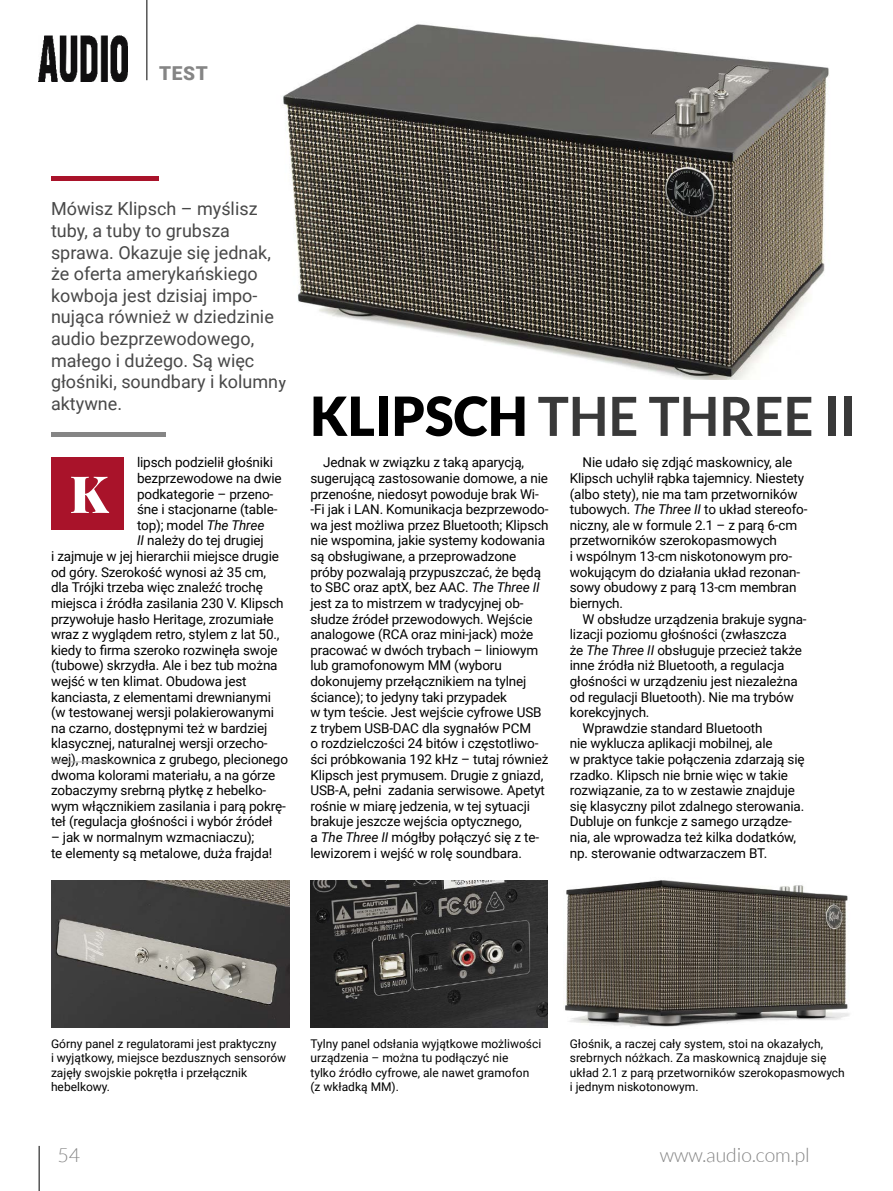
<style>
.page{position:relative;width:893px;height:1191px;background:#fff}
.page>*{position:absolute;margin:0;border:0;box-sizing:border-box;transform-origin:0 0}
.t1{font:700 54px "Lato";color:#393939}
.t2{font:900 51.15px "Playfair Display";color:#fff}
.t3{font:300 19.5px "Lato";color:#858585}
.t4{font:900 19.2px "Roboto";color:#858585}
.t5{font:18px/21.6px "Roboto";color:#484848}
.t6{font:13.5px/15.6px "Roboto";letter-spacing:-.01em;color:#000}
.t7{font:12px/14.4px "Roboto";color:#000}
.s1{font-style:italic}
.s2{font-weight:900;color:#000}
</style>
<div class="page">
<hr style="left:39px;top:1145px;width:1px;height:46px;background:#000">
<hr style="left:147px;top:0;width:1px;height:80px;background:#000">
<img style="left:39px;top:35px;width:89px;height:46px">
<div style="left:51px;top:176px;width:108px;height:5px;background:#a9132a"></div>
<hr style="left:51px;top:433px;width:114px;height:4px;background:#858585">
<div style="left:51px;top:457px;width:73px;height:73px;background:#a9132a"></div>
<hr style="left:51px;top:761px;width:65px;height:1px;background:#aaa">
<img style="left:283px;top:24px;width:547px;height:356px">
<img style="left:565px;top:880px;width:285px;height:147px">
<img style="left:311px;top:881px;width:237px;height:146px">
<img style="left:51px;top:881px;width:238px;height:146px">
<h3 class="t4" style="left:159px;top:60px;width:50px">TEST</h3>
<p class="t5" style="left:51px;top:197px;width:237px">Mówisz Klipsch – myślisz tuby, a tuby to grubsza sprawa. Okazuje się jednak, że oferta amerykańskiego kowboja jest dzisiaj impo&shy;nująca również w dziedzinie audio bezprzewodowego, małego i dużego. Są więc głośniki, soundbary i kolumny aktywne.</p>
<p class="t6" style="left:137px;top:454px;width:138px">lipsch podzielił głośniki</p>
<p class="t6" style="left:137px;top:470px;width:146px">bezprzewodowe na dwie</p>
<p class="t6" style="left:137px;top:485px;width:138px">podkategorie – przeno-</p>
<p class="t6" style="left:137px;top:501px;width:142px">śne i stacjonarne (table-</p>
<p class="t6" style="left:137px;top:517px;width:129px">top); model <span class="s1">The Three</span></p>
<p class="t6" style="left:137px;top:532px;width:128px"><span class="s1">II</span> należy do tej drugiej</p>
<p class="t6" style="left:51px;top:548px;width:229px">i zajmuje w jej hierarchii miejsce drugie</p>
<p class="t6" style="left:51px;top:563px;width:217px">od góry. Szerokość wynosi aż 35 cm,</p>
<p class="t6" style="left:51px;top:579px;width:213px">dla Trójki trzeba więc znaleźć trochę</p>
<p class="t6" style="left:51px;top:595px;width:234px">miejsca i źródła zasilania 230 V. Klipsch</p>
<p class="t6" style="left:51px;top:610px;width:224px">przywołuje hasło Heritage, zrozumiałe</p>
<p class="t6" style="left:51px;top:626px;width:230px">wraz z wyglądem retro, stylem z lat 50.,</p>
<p class="t6" style="left:51px;top:641px;width:228px">kiedy to firma szeroko rozwinęła swoje</p>
<p class="t6" style="left:51px;top:657px;width:228px">(tubowe) skrzydła. Ale i bez tub można</p>
<p class="t6" style="left:51px;top:673px;width:197px">wejść w ten klimat. Obudowa jest</p>
<p class="t6" style="left:51px;top:688px;width:222px">kanciasta, z elementami drewnianymi</p>
<p class="t6" style="left:51px;top:704px;width:224px">(w testowanej wersji polakierowanymi</p>
<p class="t6" style="left:51px;top:719px;width:218px">na czarno, dostępnymi też w bardziej</p>
<p class="t6" style="left:51px;top:735px;width:218px">klasycznej, naturalnej wersji orzecho-</p>
<p class="t6" style="left:51px;top:751px;width:239px">wej), maskownica z grubego, plecionego</p>
<p class="t6" style="left:51px;top:766px;width:226px">dwoma kolorami materiału, a na górze</p>
<p class="t6" style="left:51px;top:782px;width:217px">zobaczymy srebrną płytkę z hebelko-</p>
<p class="t6" style="left:51px;top:797px;width:236px">wym włącznikiem zasilania i parą pokrę-</p>
<p class="t6" style="left:51px;top:813px;width:223px">teł (regulacja głośności i wybór źródeł</p>
<p class="t6" style="left:51px;top:829px;width:223px">– jak w normalnym wzmacniaczu);<br>te elementy są metalowe, duża frajda!</p>
<h2 class="t2" style="left:70px;top:453px;width:40px">K</h2>
<h1 class="t1" style="left:310px;top:385px;width:548px"><span class="s2">KLIPSCH</span> THE THREE II</h1>
<p class="t6" style="left:310px;top:454px;width:240px;text-indent:13px">Jednak w związku z taką aparycją, sugerującą zastosowanie domowe, a nie przenośne, niedosyt powoduje brak Wi--Fi jak i LAN. Komunikacja bezprzewodo&shy;wa jest możliwa przez Bluetooth; Klipsch nie wspomina, jakie systemy kodowania są obsługiwane, a przeprowadzone próby pozwalają przypuszczać, że będą to SBC oraz aptX, bez AAC. <span class="s1">The Three II </span>jest za to mistrzem w tradycyjnej ob&shy;słudze źródeł przewodowych. Wejście analogowe (RCA oraz mini-jack) może pracować w dwóch trybach – liniowym lub gramofonowym MM (wyboru dokonujemy przełącznikiem na tylnej ściance); to jedyny taki przypadek<br>w tym teście. Jest wejście cyfrowe USB z trybem USB-DAC dla sygnałów PCM<br>o rozdzielczości 24 bitów i częstotliwo&shy;ści próbkowania 192 kHz – tutaj również Klipsch jest prymusem. Drugie z gniazd, USB-A, pełni zadania serwisowe. Apetyt rośnie w miarę jedzenia, w tej sytuacji brakuje jeszcze wejścia optycznego,<br>a <span class="s1">The Three II</span> mógłby połączyć się z te&shy;lewizorem i wejść w rolę soundbara.</p>
<p class="t6" style="left:570px;top:454px;width:239px;text-indent:13px">Nie udało się zdjąć maskownicy, ale Klipsch uchylił rąbka tajemnicy. Niestety (albo stety), nie ma tam przetworników tubowych. <span class="s1">The Three II</span> to układ stereofo&shy;niczny, ale w formule 2.1 – z parą 6-cm przetworników szerokopasmowych<br>i wspólnym 13-cm niskotonowym pro&shy;wokującym do działania układ rezonan&shy;sowy obudowy z parą 13-cm membran biernych.</p>
<p class="t6" style="left:583px;top:610px;width:226px">W obsłudze urządzenia brakuje sygna-</p>
<p class="t6" style="left:570px;top:626px;width:219px">lizacji poziomu głośności (zwłaszcza</p>
<p class="t6" style="left:570px;top:641px;width:234px">że <span class="s1">The Three II</span> obsługuje przecież także</p>
<p class="t6" style="left:570px;top:657px;width:216px">inne źródła niż Bluetooth, a regulacja</p>
<p class="t6" style="left:570px;top:673px;width:230px">głośności w urządzeniu jest niezależna</p>
<p class="t6" style="left:570px;top:688px;width:226px">od regulacji Bluetooth). Nie ma trybów</p>
<p class="t6" style="left:570px;top:704px;width:81px">korekcyjnych.</p>
<p class="t6" style="left:583px;top:719px;width:182px">Wprawdzie standard Bluetooth</p>
<p class="t6" style="left:570px;top:735px;width:204px">nie wyklucza aplikacji mobilnej, ale</p>
<p class="t6" style="left:570px;top:751px;width:236px">w praktyce takie połączenia zdarzają się</p>
<p class="t6" style="left:570px;top:766px;width:220px">rzadko. Klipsch nie brnie więc w takie</p>
<p class="t6" style="left:570px;top:782px;width:227px">rozwiązanie, za to w zestawie znajduje</p>
<p class="t6" style="left:570px;top:797px;width:236px">się klasyczny pilot zdalnego sterowania.</p>
<p class="t6" style="left:570px;top:813px;width:224px">Dubluje on funkcje z samego urządze-</p>
<p class="t6" style="left:570px;top:829px;width:228px">nia, ale wprowadza też kilka dodatków,</p>
<p class="t6" style="left:570px;top:844px;width:199px">np. sterowanie odtwarzaczem BT.</p>
<p class="t7" style="left:51px;top:1036px;width:237px">Górny panel z regulatorami jest praktyczny<br>i wyjątkowy, miejsce bezdusznych sensorów zajęły swojskie pokrętła i przełącznik hebelkowy.</p>
<p class="t7" style="left:310px;top:1036px;width:232px">Tylny panel odsłania wyjątkowe możliwości urządzenia – można tu podłączyć nie<br>tylko źródło cyfrowe, ale nawet gramofon (z wkładką MM).</p>
<p class="t7" style="left:570px;top:1036px;width:277px">Głośnik, a raczej cały system, stoi na okazałych, srebrnych nóżkach. Za maskownicą znajduje się układ 2.1 z parą przetworników szerokopasmowych i jednym niskotonowym.</p>
<h3 class="t3" style="left:57px;top:1144px;width:24px">54</h3>
<h3 class="t3" style="left:660px;top:1144px;width:151px">www.audio.com.pl</h3>
</div>
